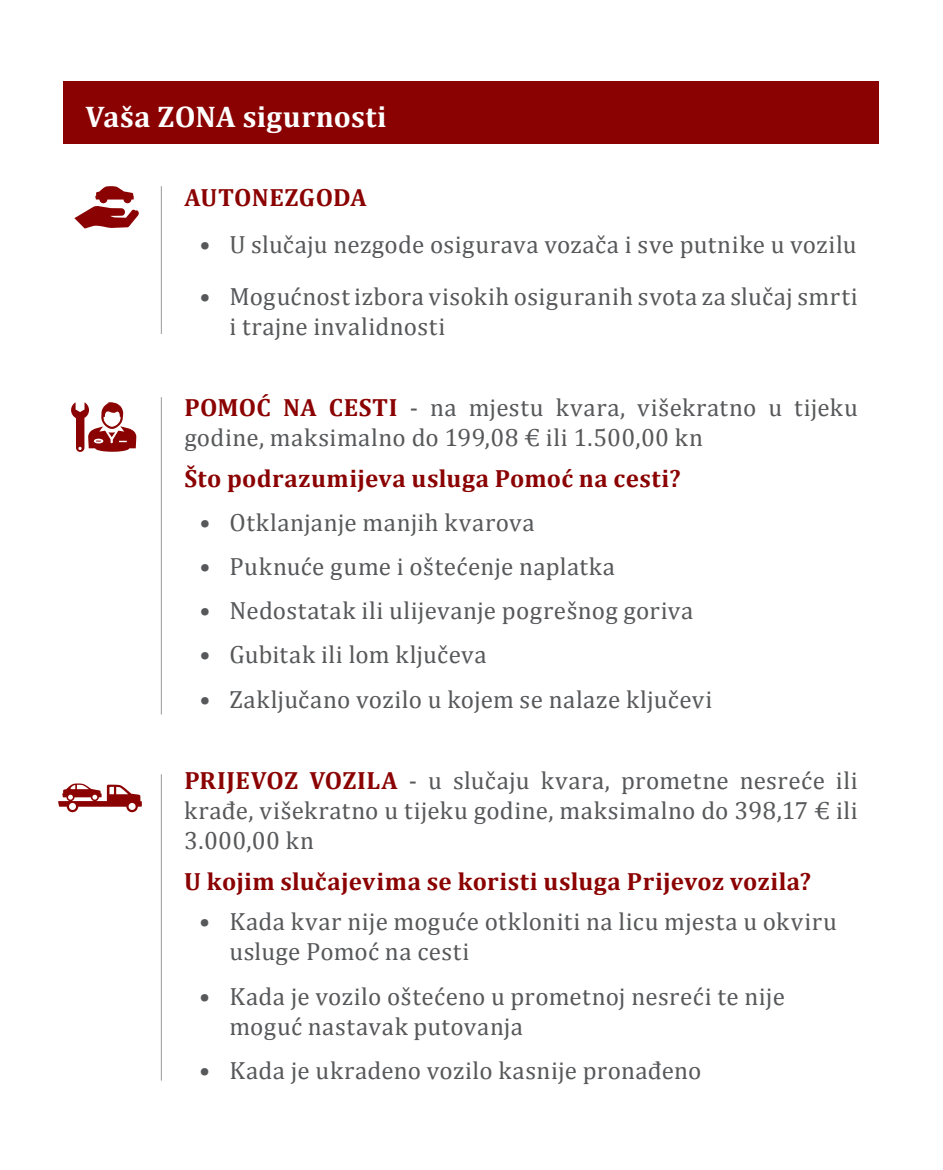
<style>
.page{position:relative;width:943px;height:1170px;background:#fff}
.page>*{position:absolute;margin:0;border:0;box-sizing:border-box;transform-origin:0 0}
.t1{font:700 30px "Cambria";letter-spacing:.01em;color:#fff}
.t2{font:25px/30px "Cambria";letter-spacing:.015em;color:#57585a}
.t3{font:700 25px "Cambria";letter-spacing:.015em;color:#8b0202}
.s1{font-weight:700;color:#8b0202}
</style>
<div class="page">
<div style="left:64px;top:81px;width:815px;height:62px;background:#8b0202"></div>
<hr style="left:161px;top:186px;width:1px;height:148px;background:#97999c">
<svg style="left:74px;top:186px;width:65px;height:42px"></svg>
<svg style="left:71px;top:402px;width:65px;height:50px"></svg>
<hr style="left:161px;top:397px;width:1px;height:317px;background:#97999c">
<hr style="left:161px;top:774px;width:1px;height:306px;background:#97999c">
<svg style="left:58px;top:783px;width:84px;height:29px"></svg>
<p class="t1" style="left:86px;top:95px;width:302px">Vaša ZONA sigurnosti</p>
<p class="t3" style="left:184px;top:179px;width:184px">AUTONEZGODA</p>
<p class="t2" style="left:199px;top:230px;width:659px">• U slučaju nezgode osigurava vozača i sve putnike u vozilu</p>
<p class="t2" style="left:229px;top:281px;width:630px;text-indent:-30px">• Mogućnost izbora visokih osiguranih svota za slučaj smrti i trajne invalidnosti</p>
<p class="t2" style="left:184px;top:392px;width:675px"><span class="s1">POMOĆ NA CESTI</span> - na mjestu kvara, višekratno u tijeku godine, maksimalno do 199,08 € ili 1.500,00 kn</p>
<p class="t3" style="left:184px;top:460px;width:498px">Što podrazumijeva usluga Pomoć na cesti?</p>
<p class="t2" style="left:199px;top:507px;width:337px">• Otklanjanje manjih kvarova</p>
<p class="t2" style="left:199px;top:551px;width:417px">• Puknuće gume i oštećenje naplatka</p>
<p class="t2" style="left:199px;top:595px;width:495px">• Nedostatak ili ulijevanje pogrešnog goriva</p>
<p class="t2" style="left:199px;top:639px;width:289px">• Gubitak ili lom ključeva</p>
<p class="t2" style="left:199px;top:684px;width:514px">• Zaključano vozilo u kojem se nalaze ključevi</p>
<p class="t2" style="left:184px;top:765px;width:675px;text-align:justify"><span class="s1">PRIJEVOZ VOZILA</span> - u slučaju kvara, prometne nesreće ili krađe, višekratno u tijeku godine, maksimalno do 398,17 € ili 3.000,00 kn</p>
<p class="t3" style="left:184px;top:863px;width:628px">U kojim slučajevima se koristi usluga Prijevoz vozila?</p>
<p class="t2" style="left:229px;top:906px;width:609px;text-indent:-30px">• Kada kvar nije moguće otkloniti na licu mjesta u okviru usluge Pomoć na cesti</p>
<p class="t2" style="left:229px;top:980px;width:557px;text-indent:-30px">• Kada je vozilo oštećeno u prometnoj nesreći te nije moguć nastavak putovanja</p>
<p class="t2" style="left:199px;top:1054px;width:503px">• Kada je ukradeno vozilo kasnije pronađeno</p>
</div>
